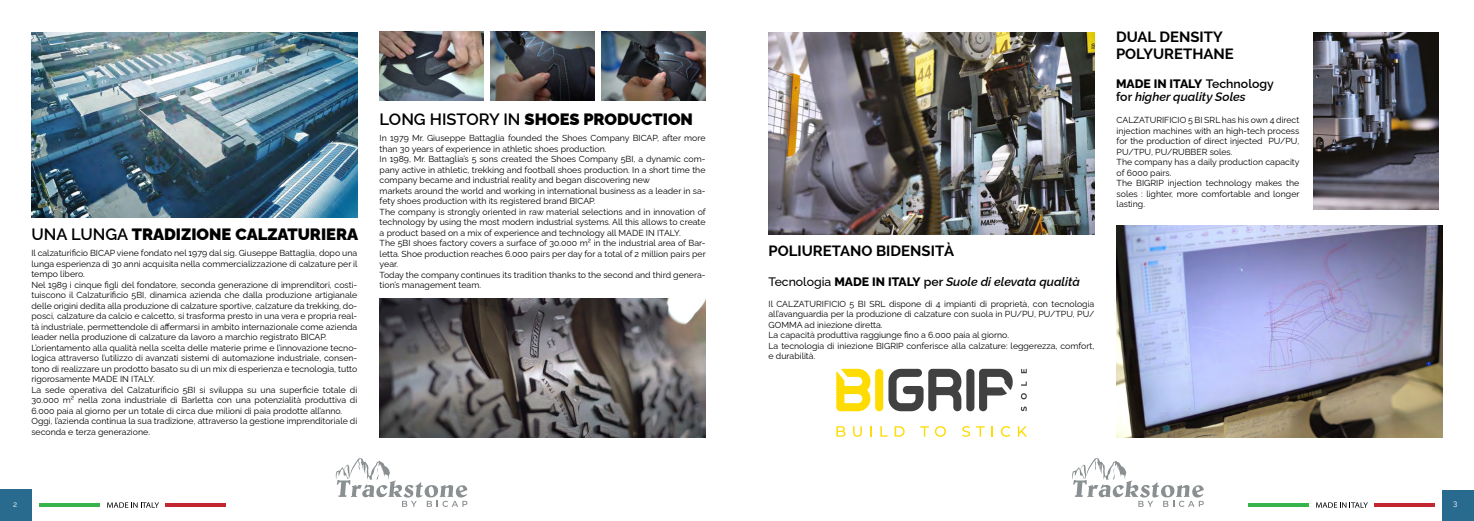
<style>
.page{position:relative;width:1474px;height:521px;background:#fff}
.page>*{position:absolute;margin:0;border:0;box-sizing:border-box;transform-origin:0 0}
.t1{font:900 16.45px "Raleway";color:#000}
.t2{font:700 14.88px/16.6px "Raleway";color:#000}
.t3{font:italic 600 12.25px/13.1px "Raleway";color:#000}
.t4{font:8.75px/10.5px "Raleway";color:#000}
.t5{font:7.88px "Raleway";color:#fff}
.s1{font-weight:600}
.s2{font-weight:500;font-style:normal}
.s3{font-weight:800;font-style:normal}
.s4{font-style:normal}
</style>
<div class="page">
<img style="left:31px;top:32px;width:326px;height:185px">
<div style="left:0;top:490px;width:31px;height:31px;background:#296b8f"></div>
<svg style="left:107px;top:502px;width:52px;height:6px"></svg>
<hr style="left:40px;top:503px;width:60px;height:3px;background:#38b54a">
<hr style="left:165px;top:503px;width:60px;height:3px;background:#c2262e">
<svg style="left:335px;top:458px;width:132px;height:49px"></svg>
<svg style="left:1072px;top:458px;width:131px;height:49px"></svg>
<svg style="left:1316px;top:502px;width:51px;height:6px"></svg>
<hr style="left:1248px;top:503px;width:61px;height:3px;background:#38b54a">
<hr style="left:1373px;top:503px;width:61px;height:3px;background:#c2262e">
<div style="left:1442px;top:491px;width:31px;height:30px;background:#296b8f"></div>
<img style="left:379px;top:32px;width:104px;height:68px">
<img style="left:490px;top:32px;width:104px;height:68px">
<img style="left:601px;top:32px;width:104px;height:68px">
<img style="left:379px;top:298px;width:326px;height:140px">
<img style="left:768px;top:32px;width:326px;height:203px">
<img style="left:1116px;top:225px;width:326px;height:213px">
<img style="left:1313px;top:32px;width:125px;height:178px">
<svg style="left:836px;top:426px;width:9px;height:11px"></svg>
<svg style="left:853px;top:426px;width:8px;height:11px"></svg>
<svg style="left:880px;top:426px;width:7px;height:11px"></svg>
<svg style="left:894px;top:426px;width:10px;height:11px"></svg>
<svg style="left:920px;top:426px;width:8px;height:11px"></svg>
<svg style="left:934px;top:426px;width:12px;height:11px"></svg>
<svg style="left:962px;top:426px;width:8px;height:11px"></svg>
<svg style="left:976px;top:426px;width:8px;height:11px"></svg>
<svg style="left:991px;top:426px;width:2px;height:11px"></svg>
<svg style="left:1000px;top:426px;width:10px;height:11px"></svg>
<svg style="left:1017px;top:426px;width:9px;height:11px"></svg>
<svg style="left:836px;top:369px;width:176px;height:42px"></svg>
<svg style="left:1020px;top:406px;width:6px;height:5px"></svg>
<svg style="left:1020px;top:393px;width:6px;height:6px"></svg>
<svg style="left:1021px;top:381px;width:5px;height:5px"></svg>
<svg style="left:1021px;top:369px;width:5px;height:4px"></svg>
<h1 class="t1" style="left:31px;top:221px;width:328px"><span class="s1">UNA LUNGA</span> TRADIZIONE CALZATURIERA</h1>
<p class="t4" style="left:31px;top:247px;width:328px">Il calzaturificio BICAP viene fondato nel 1979 dal sig. Giuseppe Battaglia, dopo una lunga esperienza di 30 anni acquisita nella commercializzazione di calzature per il tempo libero.<br>Nel 1989 i cinque figli del fondatore, seconda generazione di imprenditori, costi&shy;tuiscono il Calzaturificio 5BI, dinamica azienda che dalla produzione artigianale delle origini dedita alla produzione di calzature sportive, calzature da trekking, do&shy;posci, calzature da calcio e calcetto, si trasforma presto in una vera e propria real&shy;tà industriale, permettendole di affermarsi in ambito internazionale come azienda leader nella produzione di calzature da lavoro a marchio registrato BICAP.<br>L’orientamento alla qualità nella scelta delle materie prime e l’innovazione tecno&shy;logica attraverso l’utilizzo di avanzati sistemi di automazione industriale, consen&shy;tono di realizzare un prodotto basato su di un mix di esperienza e tecnologia, tutto rigorosamente MADE IN ITALY.<br>La sede operativa del Calzaturificio 5BI si sviluppa su una superficie totale di 30.000 m² nella zona industriale di Barletta con una potenzialità produttiva di 6.000 paia al giorno per un totale di circa due milioni di paia prodotte all’anno.<br>Oggi, l’azienda continua la sua tradizione, attraverso la gestione imprenditoriale di seconda e terza generazione.</p>
<h1 class="t1" style="left:379px;top:106px;width:315px"><span class="s1">LONG HISTORY IN</span> SHOES PRODUCTION</h1>
<p class="t4" style="left:379px;top:132px;width:327px">In 1979 Mr. Giuseppe Battaglia founded the Shoes Company BICAP, after more than 30 years of experience in athletic shoes production.<br>In 1989, Mr. Battaglia’s 5 sons created the Shoes Company 5BI, a dynamic com&shy;pany active in athletic, trekking and football shoes production. In a short time the company became and industrial reality and began discovering new<br>markets around the world and working in international business as a leader in sa&shy;fety shoes production with its registered brand BICAP.<br>The company is strongly oriented in raw material selections and in innovation of technology by using the most modern industrial systems. All this allows to create a product based on a mix of experience and technology all MADE IN ITALY.<br>The 5BI shoes factory covers a surface of 30.000 m² in the industrial area of Bar&shy;letta. Shoe production reaches 6.000 pairs per day for a total of 2 million pairs per year.<br>Today the company continues its tradition thanks to the second and third genera&shy;tion’s management team.</p>
<h2 class="t2" style="left:768px;top:243px;width:187px">POLIURETANO BIDENSITÀ</h2>
<h3 class="t3" style="left:768px;top:273px;width:313px"><span class="s2">Tecnologia</span> <span class="s3">MADE IN ITALY</span> <span class="s4">per</span> Suole di elevata qualità</h3>
<p class="t4" style="left:768px;top:298px;width:327px">Il CALZATURIFICIO 5 BI SRL dispone di 4 impianti di proprietà, con tecnologia all’avanguardia per la produzione di calzature con suola in PU/PU, PU/TPU, PU/ GOMMA ad iniezione diretta.<br>La capacità produttiva raggiunge fino a 6.000 paia al giorno.<br>La tecnologia di iniezione BIGRIP conferisce alla calzature: leggerezza, comfort, e durabilità.</p>
<h2 class="t2" style="left:1116px;top:29px;width:119px">DUAL DENSITY<br>POLYURETHANE</h2>
<h3 class="t3" style="left:1116px;top:76px;width:159px"><span class="s3">MADE IN ITALY</span> <span class="s4">Technology for</span> higher quality Soles</h3>
<p class="t4" style="left:1116px;top:114px;width:184px">CALZATURIFICIO 5 BI SRL has his own 4 direct injection machines with an high-tech process for the production of direct injected PU/PU, PU/TPU, PU/RUBBER soles.<br>The company has a daily production capacity of 6000 pairs.<br>The BIGRIP injection technology makes the soles : lighter, more comfortable and longer lasting.</p>
<p class="t5" style="left:13px;top:498px;width:6px">2</p>
<p class="t5" style="left:1453px;top:497px;width:6px">3</p>
</div>
